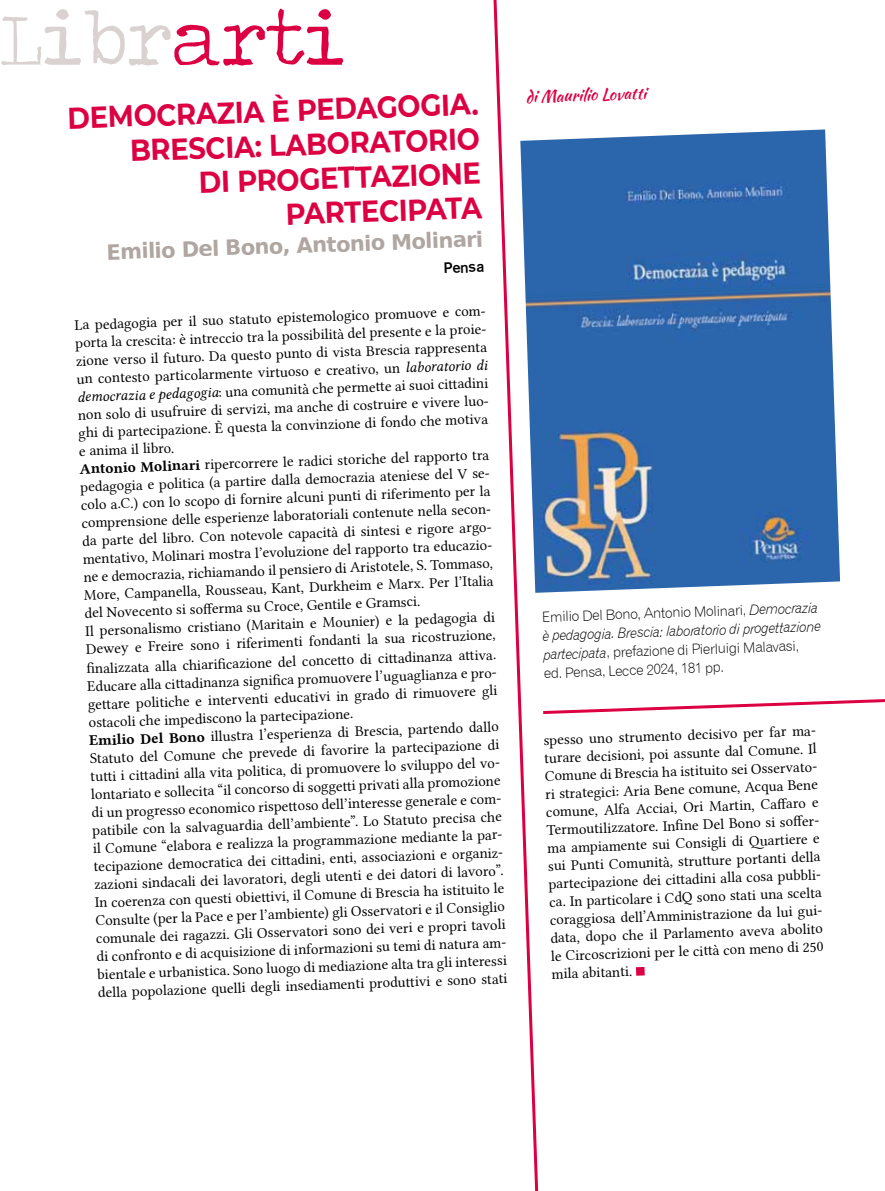
<style>
.page{position:relative;width:885px;height:1191px;background:#fff}
.page>*{position:absolute;margin:0;border:0;box-sizing:border-box;transform-origin:0 0}
.t1{font:78px "Traveling Typewriter";color:#d9d2d0}
.t2{font:700 30px/34.5px "Montserrat";color:#dc0043;scale:.91 1}
.t3{font:700 21px "DejaVu Sans";color:#b0a6a1}
.t4{font:16.5px "Kaushan Script";color:#dc0043}
.t5{font:15px/18px "Lin Libertine";color:#000}
.t6{font:15px "Gothic 725 BT Bold A";color:#000}
.t7{font:14.25px/18.8px "Gothic 720 BT Light B";color:#000}
.t8{font:14.25px "Gothic 720 BT Light Italic B";color:#000}
.s1{color:#dc0043}
.s2{font-family:"Lin Libertine I"}
.s3{font-family:"Lin Libertine B"}
.s4{font-family:"Gothic 720 BT Light Italic B"}
</style>
<div class="page">
<svg style="left:493px;top:0;width:46px;height:1191px"></svg>
<svg style="left:543px;top:699px;width:341px;height:15px"></svg>
<img style="left:520px;top:129px;width:320px;height:464px">
<div style="left:636px;top:967px;width:8px;height:8px;background:#dc0043"></div>
<h1 class="t1" style="left:0;top:-12px;width:346px">Libr<span class="s1">arti</span></h1>
<h2 class="t2" style="left:67px;top:99px;width:57px;rotate:-2deg">Democrazia</h2>
<h2 class="t2" style="left:271px;top:92px;width:51px;rotate:-2deg">è pedagogia</h2>
<h2 class="t2" style="left:129px;top:132px;width:43px;rotate:-2deg">Brescia</h2>
<h2 class="t2" style="left:197px;top:129px;width:101px;text-indent:57px;rotate:-2deg">: laboratorio di progettazione</h2>
<h2 class="t2" style="left:285px;top:195px;width:22px;rotate:-2deg">partecipata</h2>
<h3 class="t3" style="left:106px;top:235px;width:378px;rotate:-2deg">Emilio Del Bono, Antonio Molinari</h3>
<p class="t6" style="left:443px;top:260px;width:42px;rotate:-2deg">Pensa</p>
<p class="t5" style="left:74px;top:316px;width:415px;rotate:-2deg">La pedagogia per il suo statuto epistemologico promuove e com&shy;porta la crescita: è intreccio tra la possibilità del presente e la proie&shy;zione verso il futuro. Da questo punto di vista Brescia rappresenta un contesto particolarmente virtuoso e creativo, un <span class="s2">laboratorio di democrazia e pedagogia</span>: una comunità che permett e ai suoi citt adini non solo di usufruire di servizi, ma anche di costruire e vivere luo&shy;ghi di partecipazione. È questa la convinzione di fondo che motiva e anima il libro.<br><span class="s3">Antonio Molinari</span> ripercorrere le radici storiche del rapporto tra pedagogia e politica (a partire dalla democrazia ateniese del V se&shy;colo a.C.) con lo scopo di fornire alcuni punti di riferimento per la comprensione delle esperienze laboratoriali contenute nella secon&shy;da parte del libro. Con notevole capacità di sintesi e rigore argo&shy;mentativo, Molinari mostra l’evoluzione del rapporto tra educazio&shy;ne e democrazia, richiamando il pensiero di Aristotele, S. Tommaso, More, Campanella, Rousseau, Kant, Durkheim e Marx. Per l’Italia del Novecento si soff erma su Croce, Gentile e Gramsci.<br>Il personalismo cristiano (Maritain e Mounier) e la pedagogia di Dewey e Freire sono i riferimenti fondanti la sua ricostruzione,</p>
<p class="t5" style="left:86px;top:659px;width:413px;rotate:-2deg">fi nalizzata alla chiarifi cazione del concett o di citt adinanza att iva.<br>Educare alla citt adinanza signifi ca promuovere l’uguaglianza e pro&shy;gett are politiche e interventi educativi in grado di rimuovere gli ostacoli che impediscono la partecipazione.<br><span class="s3">Emilio Del Bono</span> illustra l’esperienza di Brescia, partendo dallo Statuto del Comune che prevede di favorire la partecipazione di tutt i i citt adini alla vita politica, di promuovere lo sviluppo del vo&shy;lontariato e sollecita “il concorso di soggett i privati alla promozione di un progresso economico rispett oso dell’interesse generale e com&shy;patibile con la salvaguardia dell’ambiente”. Lo Statuto precisa che il Comune “elabora e realizza la programmazione mediante la par&shy;tecipazione democratica dei citt adini, enti, associazioni e organiz&shy;zazioni sindacali dei lavoratori, degli utenti e dei datori di lavoro”.<br>In coerenza con questi obiett ivi, il Comune di Brescia ha istituito le Consulte (per la Pace e per l’ambiente) gli Osservatori e il Consiglio comunale dei ragazzi. Gli Osservatori sono dei veri e propri tavoli di confronto e di acquisizione di informazioni su temi di natura am&shy;bientale e urbanistica. Sono luogo di mediazione alta tra gli interessi della popolazione quelli degli insediamenti produtt ivi e sono stati</p>
<p class="t4" style="left:525px;top:85px;width:122px;rotate:-2deg">di Maurilio Lovatti</p>
<p class="t7" style="left:541px;top:607px;width:278px;rotate:-2deg">Emilio DelBono, Antonio Molinari, <span class="s4">Democrazia</span></p>
<p class="t8" style="left:542px;top:627px;width:280px;rotate:-2deg">è pedagogia. Brescia: laboratorio di progettazione</p>
<p class="t7" style="left:543px;top:645px;width:257px;rotate:-2deg"><span class="s4">partecipata</span>, prefazione di Pierluigi Malavasi, ed. Pensa, Lecce 2024, 181 pp.</p>
<p class="t5" style="left:543px;top:731px;width:276px;rotate:-2deg">spesso uno strumento decisivo per far ma&shy;turare decisioni, poi assunte dal Comune. Il Comune di Brescia ha istituito sei Osservato&shy;ri strategici: Aria Bene comune, Acqua Bene comune, Alfa Acciai, Ori Martin, Caff aro e Termoutilizzatore. Infi ne Del Bono si soff er&shy;ma ampiamente sui Consigli di Qu artiere e sui Punti Comunità, strutt ure portanti della partecipazione dei citt adini alla cosa pubbli&shy;ca. In particolare i CdQ sono stati una scelta coraggiosa dell’Amministrazione da lui gui&shy;data, dopo che il Parlamento aveva abolito le Circoscrizioni per le citt à con meno di 250 mila abitanti.</p>
</div>
